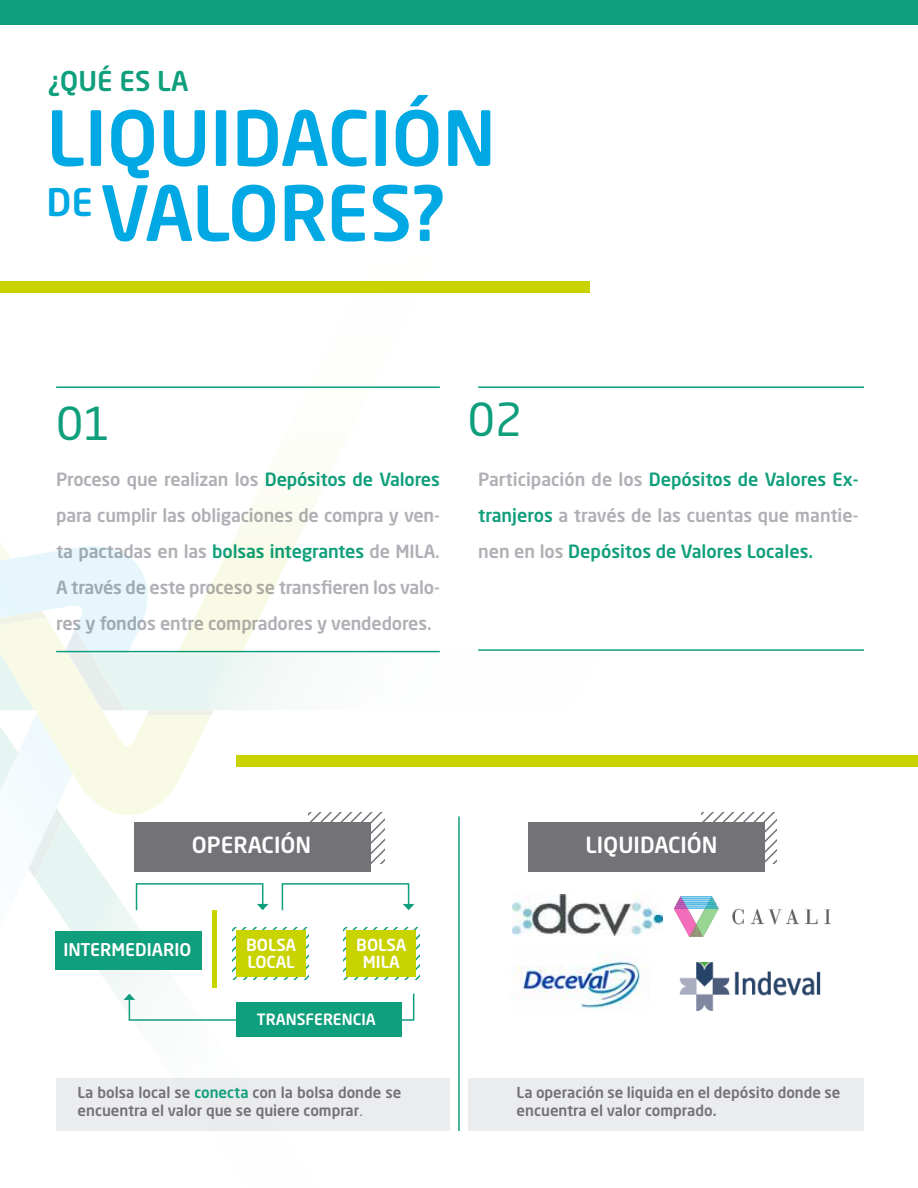
<style>
.page{position:relative;width:918px;height:1188px;background:#fff}
.page>*{position:absolute;margin:0;border:0;box-sizing:border-box;transform-origin:0 0}
.t1{font:75px/75px "Neo Sans Std Medium TR";color:#00a9e3;text-align:center}
.t2{font:45px "Neo Sans Std";color:#109f7d}
.t3{font:37.5px "Neo Sans Std Medium TR";color:#00a9e3}
.t4{font:27px "Neo Sans Std Medium TR";color:#109f7d}
.t5{font:22.05px "Neo Sans Std Medium TR";color:#fff}
.t6{font:18px/36px "Neo Sans Std Medium TR";letter-spacing:-.01em;color:#b0afb5;text-align:justify}
.t7{font:18px/36px "Neo Sans Std Medium TR";color:#109f7d;text-align:justify}
.t8{font:17.4px "Neo Sans Std Medium TR";color:#fff}
.t9{font:16.5px/17.4px "Neo Sans Std Medium TR";color:#fff}
.t10{font:15.45px "Neo Sans Std Medium TR";color:#fff}
.t11{font:15px/18px "Neo Sans Std Medium TR";color:#727277}
.s1{color:#109f7d}
.s2{color:#b0afb5}
.s3{font-family:"Minion Pro"}
</style>
<div class="page">
<div style="left:468px;top:1079px;width:396px;height:52px;background:#ebecee"></div>
<div style="left:0;top:0;width:918px;height:25px;background:#109f7d"></div>
<div style="left:0;top:282px;width:590px;height:11px;background:#c9d300"></div>
<div style="left:236px;top:756px;width:682px;height:11px;background:#c9d300"></div>
<img style="left:0;top:654px;width:600px;height:477px">
<img style="left:177px;top:281px;width:270px;height:373px">
<svg style="left:0;top:559px;width:11px;height:2px"></svg>
<img style="left:0;top:618px;width:211px;height:197px">
<img style="left:36px;top:650px;width:61px;height:123px">
<img style="left:1px;top:654px;width:37px;height:56px">
<img style="left:38px;top:654px;width:7px;height:56px">
<img style="left:64px;top:650px;width:38px;height:81px">
<img style="left:45px;top:654px;width:11px;height:56px">
<img style="left:56px;top:654px;width:46px;height:56px">
<img style="left:146px;top:710px;width:3px;height:5px">
<svg style="left:149px;top:710px;width:65px;height:5px"></svg>
<img style="left:28px;top:808px;width:35px;height:71px">
<img style="left:0;top:611px;width:46px;height:15px">
<hr style="left:56px;top:386px;width:384px;height:2px;background:#109f7d">
<hr style="left:56px;top:651px;width:384px;height:1px;background:#109f7d">
<hr style="left:478px;top:386px;width:386px;height:2px;background:#109f7d">
<hr style="left:478px;top:649px;width:386px;height:2px;background:#109f7d">
<hr style="left:458px;top:816px;width:2px;height:315px;background:#109f7d">
<svg style="left:233px;top:928px;width:75px;height:53px"></svg>
<svg style="left:344px;top:928px;width:75px;height:53px"></svg>
<svg style="left:309px;top:812px;width:75px;height:53px"></svg>
<svg style="left:701px;top:812px;width:76px;height:53px"></svg>
<div style="left:346px;top:936px;width:68px;height:15px;background:#c9d300"></div>
<div style="left:346px;top:953px;width:68px;height:16px;background:#c9d300"></div>
<div style="left:236px;top:930px;width:70px;height:47px;background:#c9d300"></div>
<div style="left:347px;top:930px;width:69px;height:47px;background:#c9d300"></div>
<svg style="left:135px;top:882px;width:134px;height:30px"></svg>
<svg style="left:281px;top:882px;width:133px;height:30px"></svg>
<svg style="left:124px;top:992px;width:291px;height:30px"></svg>
<div style="left:55px;top:931px;width:146px;height:39px;background:#109f7d"></div>
<img style="left:513px;top:895px;width:150px;height:40px">
<img style="left:511px;top:944px;width:138px;height:68px">
<img style="left:679px;top:962px;width:142px;height:48px">
<img style="left:675px;top:896px;width:156px;height:41px">
<div style="left:236px;top:1002px;width:165px;height:35px;background:#109f7d"></div>
<div style="left:134px;top:822px;width:237px;height:50px;background:#727277"></div>
<div style="left:528px;top:822px;width:236px;height:50px;background:#727277"></div>
<h3 class="t4" style="left:48px;top:64px;width:142px">¿QUÉ ES LA</h3>
<h1 class="t1" style="left:46px;top:99px;width:451px">LIQUIDACIÓN<br>VALORES?</h1>
<h3 class="t3" style="left:46px;top:179px;width:48px">DE</h3>
<h2 class="t2" style="left:56px;top:395px;width:56px">01</h2>
<h2 class="t2" style="left:468px;top:392px;width:56px">02</h2>
<p class="t6" style="left:56px;top:461px;width:385px">Proceso que realizan los <span class="s1">Depósitos de Valores </span>para cumplir las obligaciones de compra y ven&shy;ta pactadas en las <span class="s1">bolsas integrantes</span> de MILA.<br>A través de este proceso se transfieren los valo&shy;res y fondos entre compradores y vendedores.</p>
<p class="t7" style="left:478px;top:461px;width:382px"><span class="s2">Participación de los</span> Depósitos de Valores Ex&shy;tranjeros <span class="s2">a través de las cuentas que mantie&shy;nen en los</span> Depósitos de Valores Locales.</p>
<p class="t5" style="left:192px;top:831px;width:121px">OPERACIÓN</p>
<p class="t5" style="left:586px;top:831px;width:134px">LIQUIDACIÓN</p>
<p class="t8" style="left:64px;top:939px;width:129px">INTERMEDIARIO</p>
<p class="t9" style="left:246px;top:936px;width:52px">BOLSA<br>LOCAL</p>
<p class="t9" style="left:356px;top:936px;width:52px;text-align:center">BOLSA<br>MILA</p>
<p class="t10" style="left:257px;top:1010px;width:121px">TRANSFERENCIA</p>
<p class="t11" style="left:78px;top:1083px;width:325px">La bolsa local se <span class="s1">conecta</span> con la bolsa donde se encuentra el valor que se quiere comprar<span class="s3">.</span></p>
<p class="t11" style="left:517px;top:1083px;width:325px">La operación se liquida en el depósito donde se encuentra el valor comprado.</p>
</div>
